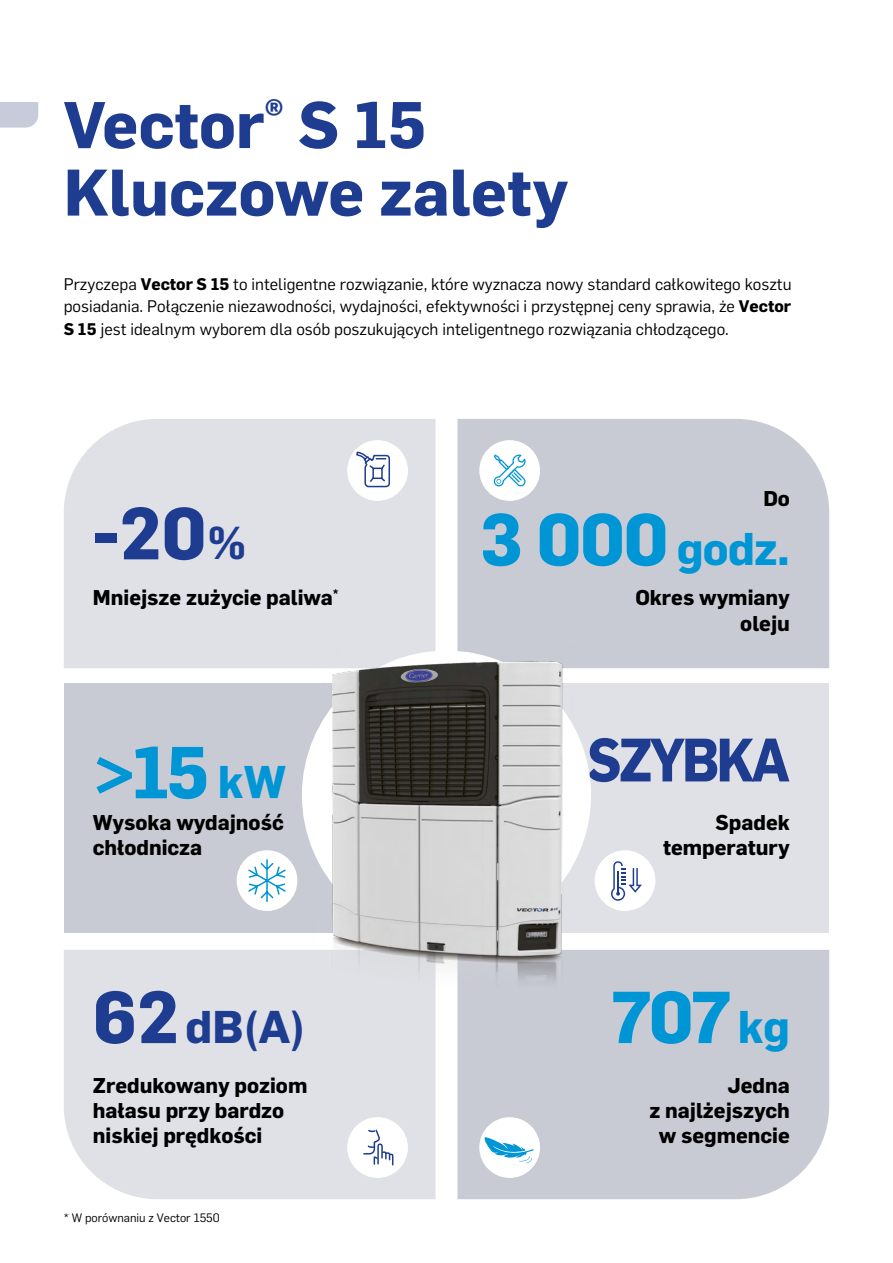
<style>
.page{position:relative;width:893px;height:1263px;background:#fff}
.page>*{position:absolute;margin:0;border:0;box-sizing:border-box;transform-origin:0 0}
.t1{font:700 72px "Flama";color:#0096d5}
.t2{font:700 72px "Flama";color:#1e3c90}
.t3{font:700 64.5px/67.5px "Flama";color:#1e3c90}
.t4{font:700 60px "Flama";letter-spacing:-.05em;color:#1e3c90;scale:.9 1}
.t5{font:700 45px "Flama";color:#0096d5}
.t6{font:700 45px "Flama";color:#1e3c90}
.t7{font:700 21px/25.2px "Flama";color:#000;text-align:right}
.t8{font:16.5px/22.5px "Flama";color:#000;text-align:justify}
.t9{font:12px "Flama";color:#000}
.s1{font-weight:700}
.s2{font-size:45px}
.s3{font-size:72px}
</style>
<div class="page">
<div style="left:64px;top:419px;width:371px;height:249px;background:#dfe1e6"></div>
<div style="left:457px;top:419px;width:372px;height:249px;background:#c9cbd4"></div>
<div style="left:64px;top:683px;width:371px;height:249px;background:#c9cbd4"></div>
<div style="left:457px;top:683px;width:372px;height:249px;background:#dfe1e6"></div>
<div style="left:64px;top:950px;width:371px;height:249px;background:#dfe1e6"></div>
<div style="left:457px;top:950px;width:372px;height:249px;background:#c9cbd4"></div>
<div style="left:237px;top:850px;width:60px;height:61px;background:#fff;border-radius:50%"></div>
<svg style="left:248px;top:859px;width:38px;height:43px"></svg>
<div style="left:347px;top:440px;width:61px;height:61px;background:#fff;border-radius:50%"></div>
<svg style="left:356px;top:451px;width:34px;height:37px"></svg>
<div style="left:479px;top:1117px;width:61px;height:61px;background:#fff;border-radius:50%"></div>
<svg style="left:483px;top:1137px;width:51px;height:26px"></svg>
<div style="left:347px;top:1117px;width:61px;height:61px;background:#fff;border-radius:50%"></div>
<svg style="left:363px;top:1129px;width:31px;height:37px"></svg>
<div style="left:595px;top:850px;width:60px;height:61px;background:#fff;border-radius:50%"></div>
<svg style="left:611px;top:861px;width:31px;height:40px"></svg>
<div style="left:479px;top:440px;width:61px;height:61px;background:#fff;border-radius:50%"></div>
<svg style="left:494px;top:454px;width:32px;height:32px"></svg>
<img style="left:299px;top:642px;width:280px;height:384px">
<svg style="left:0;top:102px;width:38px;height:26px"></svg>
<h2 class="t3" style="left:64px;top:87px;width:506px">Vector<sup>®</sup> S 15<br>Kluczowe zalety</h2>
<p class="t8" style="left:64px;top:272px;width:729px">Przyczepa <span class="s1">Vector S 15</span> to inteligentne rozwiązanie, które wyznacza nowy standard całkowitego kosztu posiadania. Połączenie niezawodności, wydajności, efektywności i przystępnej ceny sprawia, że <span class="s1">Vector S 15</span> jest idealnym wyborem dla osób poszukujących inteligentnego rozwiązania chłodzącego.</p>
<h1 class="t2" style="left:93px;top:481px;width:154px">-20<span class="s2">%</span></h1>
<p class="t7" style="left:93px;top:584px;width:247px">Mniejsze zużycie paliwa<sup>*</sup></p>
<p class="t7" style="left:763px;top:485px;width:28px">Do</p>
<h3 class="t5" style="left:480px;top:517px;width:312px"><span class="s3">3 000</span> godz.</h3>
<p class="t7" style="left:635px;top:584px;width:156px">Okres wymiany oleju</p>
<h1 class="t1" style="left:93px;top:720px;width:195px">&gt;15 <span class="s2">kW</span></h1>
<h3 class="t4" style="left:587px;top:716px;width:227px">SZYBKA</h3>
<p class="t7" style="left:93px;top:808px;width:192px;text-align:left">Wysoka wydajność chłodnicza</p>
<h3 class="t6" style="left:93px;top:994px;width:214px"><span class="s3">62</span>dB(A)</h3>
<p class="t7" style="left:93px;top:1071px;width:216px;text-align:left">Zredukowany poziom hałasu przy bardzo niskiej prędkości</p>
<p class="t9" style="left:64px;top:1209px;width:158px">* W porównaniu z Vector 1550</p>
<p class="t7" style="left:663px;top:808px;width:128px">Spadek temperatury</p>
<h1 class="t1" style="left:610px;top:965px;width:181px">707<span class="s2">kg</span></h1>
<p class="t7" style="left:649px;top:1071px;width:142px">Jedna<br>z najlżejszych w segmencie</p>
</div>
